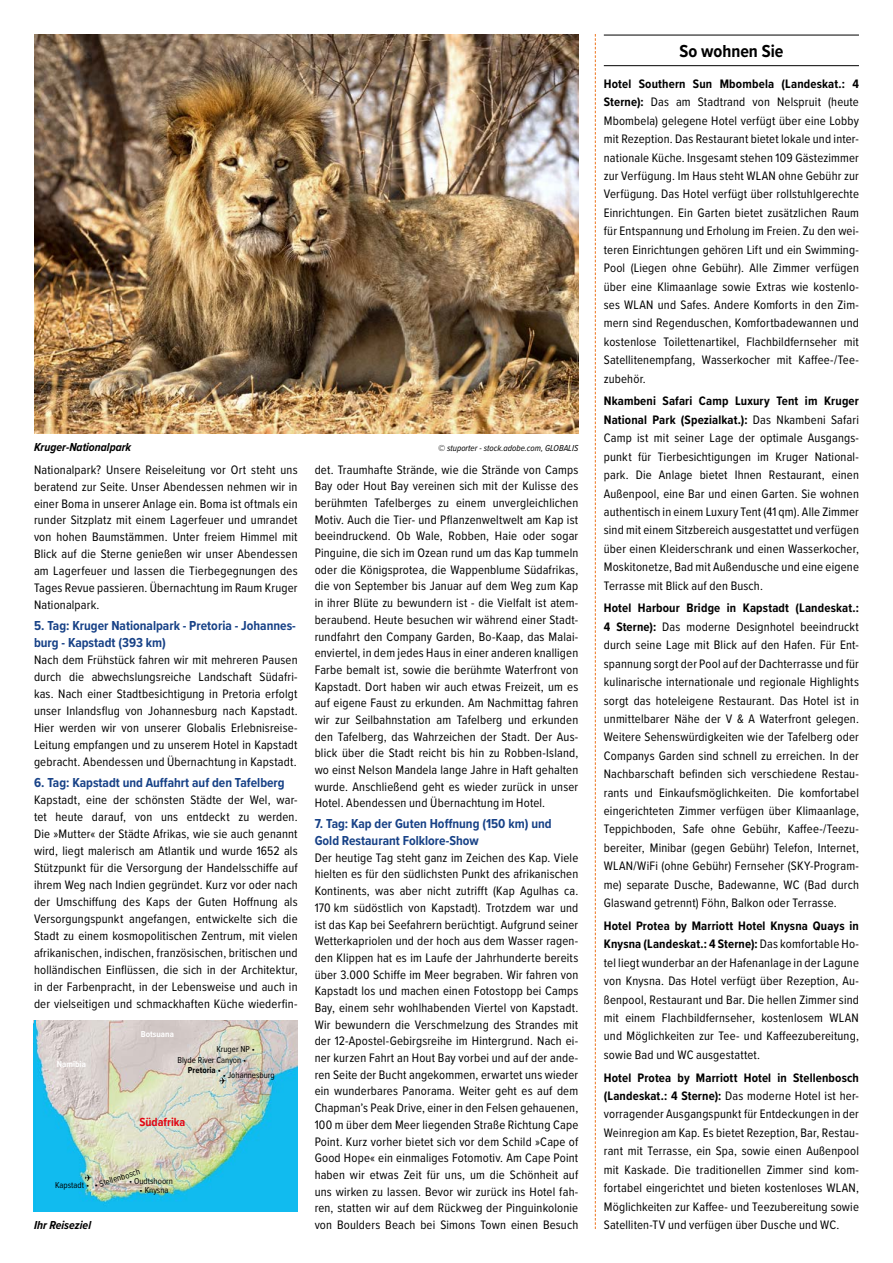
<style>
.page{position:relative;width:893px;height:1263px;background:#fff}
.page>*{position:absolute;margin:0;border:0;box-sizing:border-box;transform-origin:0 0}
.t1{font:700 18px "Proxima Nova Cond";color:#000}
.t2{font:700 13.5px/17px "Proxima Nova Cond";color:#184287}
.t3{font:12.75px/18.5px "Proxima Nova Cond";letter-spacing:.015em;color:#000;text-align:justify}
.t4{font:700 12.15px "Proxima Nova Cond";color:#e30613}
.t5{font:italic 700 12px "Proxima Nova Cond";color:#000}
.t6{font:italic 9px "Proxima Nova Cond";color:#000}
.t7{font:8.85px/10.4px "Proxima Nova Cond";color:#000}
.t8{font:700 8.85px "Proxima Nova Cond";color:#fff}
.t9{font:700 8.85px "Proxima Nova Cond";color:#000}
.s1{font-weight:700}
</style>
<div class="page">
<img style="left:34px;top:34px;width:544px;height:400px">
<hr style="left:604px;top:35px;width:255px;height:1px;background:#000">
<hr style="left:604px;top:65px;width:255px;height:1px;background:#000">
<img style="left:36px;top:1020px;width:262px;height:192px">
<hr style="left:34px;top:1020px;width:2px;height:192px;background:#0bbbef">
<svg style="left:85px;top:1174px;width:6px;height:7px"></svg>
<svg style="left:219px;top:1077px;width:7px;height:7px"></svg>
<svg style="left:595px;top:34px;width:1px;height:1195px"></svg>
<p class="t5" style="left:34px;top:438px;width:99px">Kruger-Nationalpark</p>
<p class="t6" style="left:438px;top:441px;width:142px">© stuporter - stock.adobe.com, GLOBALIS</p>
<p class="t3" style="left:34px;top:460px;width:265px;line-height:17px">Nationalpark? Unsere Reiseleitung vor Ort steht uns beratend zur Seite. Unser Abendessen nehmen wir in einer Boma in unserer Anlage ein. Boma ist oftmals ein runder Sitzplatz mit einem Lagerfeuer und umrandet von hohen Baumstämmen. Unter freiem Himmel mit Blick auf die Sterne genießen wir unser Abendessen am Lagerfeuer und lassen die Tierbegegnungen des Tages Revue passieren. Übernachtung im Raum Kruger Nationalpark.</p>
<p class="t2" style="left:34px;top:617px;width:263px">5. Tag: Kruger Nationalpark - Pretoria - Johannes&shy;burg - Kapstadt (393 km)</p>
<p class="t3" style="left:34px;top:651px;width:265px;line-height:17px">Nach dem Frühstück fahren wir mit mehreren Pausen durch die abwechslungsreiche Landschaft Südafri&shy;kas. Nach einer Stadtbesichtigung in Pretoria erfolgt unser Inlandsflug von Johannesburg nach Kapstadt.<br>Hier werden wir von unserer Globalis Erlebnisreise-Leitung empfangen und zu unserem Hotel in Kapstadt gebracht. Abendessen und Übernachtung in Kapstadt.</p>
<p class="t2" style="left:34px;top:774px;width:252px">6. Tag: Kapstadt und Auffahrt auf den Tafelberg</p>
<p class="t3" style="left:34px;top:791px;width:265px;line-height:17px">Kapstadt, eine der schönsten Städte der Wel, war&shy;tet heute darauf, von uns entdeckt zu werden.<br>Die »Mutter« der Städte Afrikas, wie sie auch genannt wird, liegt malerisch am Atlantik und wurde 1652 als Stützpunkt für die Versorgung der Handelsschiffe auf ihrem Weg nach Indien gegründet. Kurz vor oder nach der Umschiffung des Kaps der Guten Hoffnung als Versorgungspunkt angefangen, entwickelte sich die Stadt zu einem kosmopolitischen Zentrum, mit vielen afrikanischen, indischen, französischen, britischen und holländischen Einflüssen, die sich in der Architektur, in der Farbenpracht, in der Lebensweise und auch in der vielseitigen und schmackhaften Küche wiederfin-</p>
<p class="t8" style="left:57px;top:1057px;width:31px">Namibia</p>
<p class="t8" style="left:141px;top:1027px;width:35px">Botsuana</p>
<p class="t7" style="left:178px;top:1044px;width:79px;text-indent:39px">Kruger NP •<br>Blyde River Canyon •</p>
<p class="t9" style="left:188px;top:1063px;width:35px">Pretoria •</p>
<p class="t7" style="left:223px;top:1069px;width:54px">• Johannesburg</p>
<p class="t4" style="left:139px;top:1113px;width:47px">Südafrika</p>
<p class="t7" style="left:93px;top:1180px;width:49px;rotate:-17deg">• Stellenbosch</p>
<p class="t7" style="left:129px;top:1175px;width:45px">• Oudtshoorn</p>
<p class="t7" style="left:55px;top:1180px;width:36px">Kapstadt •</p>
<p class="t7" style="left:140px;top:1184px;width:30px">• Knysna</p>
<p class="t5" style="left:34px;top:1216px;width:59px">Ihr Reiseziel</p>
<p class="t3" style="left:315px;top:460px;width:265px;line-height:16.6px">det. Traumhafte Strände, wie die Strände von Camps Bay oder Hout Bay vereinen sich mit der Kulisse des berühmten Tafelberges zu einem unvergleichlichen Motiv. Auch die Tier- und Pflanzenweltwelt am Kap ist beeindruckend. Ob Wale, Robben, Haie oder sogar Pinguine, die sich im Ozean rund um das Kap tummeln oder die Königsprotea, die Wappenblume Südafrikas, die von September bis Januar auf dem Weg zum Kap in ihrer Blüte zu bewundern ist - die Vielfalt ist atem&shy;beraubend. Heute besuchen wir während einer Stadt&shy;rundfahrt den Company Garden, Bo-Kaap, das Malai&shy;enviertel, in dem jedes Haus in einer anderen knalligen Farbe bemalt ist, sowie die berühmte Waterfront von Kapstadt. Dort haben wir auch etwas Freizeit, um es auf eigene Faust zu erkunden. Am Nachmittag fahren wir zur Seilbahnstation am Tafelberg und erkunden den Tafelberg, das Wahrzeichen der Stadt. Der Aus&shy;blick über die Stadt reicht bis hin zu Robben-Island, wo einst Nelson Mandela lange Jahre in Haft gehalten wurde. Anschließend geht es wieder zurück in unser Hotel. Abendessen und Übernachtung im Hotel.</p>
<p class="t2" style="left:315px;top:815px;width:238px">7. Tag: Kap der Guten Hoffnung (150 km) und<br>Gold Restaurant Folklore-Show</p>
<p class="t3" style="left:315px;top:849px;width:265px;line-height:16.6px">Der heutige Tag steht ganz im Zeichen des Kap. Viele hielten es für den südlichsten Punkt des afrikanischen Kontinents, was aber nicht zutrifft (Kap Agulhas ca.<br>170 km südöstlich von Kapstadt). Trotzdem war und ist das Kap bei Seefahrern berüchtigt. Aufgrund seiner Wetterkapriolen und der hoch aus dem Wasser ragen&shy;den Klippen hat es im Laufe der Jahrhunderte bereits über 3.000 Schiffe im Meer begraben. Wir fahren von Kapstadt los und machen einen Fotostopp bei Camps Bay, einem sehr wohlhabenden Viertel von Kapstadt.<br>Wir bewundern die Verschmelzung des Strandes mit der 12-Apostel-Gebirgsreihe im Hintergrund. Nach ei&shy;ner kurzen Fahrt an Hout Bay vorbei und auf der ande&shy;ren Seite der Bucht angekommen, erwartet uns wieder ein wunderbares Panorama. Weiter geht es auf dem Chapman’s Peak Drive, einer in den Felsen gehauenen, 100 m über dem Meer liegenden Straße Richtung Cape Point. Kurz vorher bietet sich vor dem Schild »Cape of Good Hope« ein einmaliges Fotomotiv. Am Cape Point haben wir etwas Zeit für uns, um die Schönheit auf uns wirken zu lassen. Bevor wir zurück ins Hotel fah&shy;ren, statten wir auf dem Rückweg der Pinguinkolonie von Boulders Beach bei Simons Town einen Besuch</p>
<h1 class="t1" style="left:679px;top:37px;width:106px">So wohnen Sie</h1>
<p class="t3" style="left:604px;top:74px;width:257px"><span class="s1">Hotel Southern Sun Mbombela (Landeskat.: 4<br>Sterne):</span> Das am Stadtrand von Nelspruit (heute Mbombela) gelegene Hotel verfügt über eine Lobby mit Rezeption. Das Restaurant bietet lokale und inter&shy;nationale Küche. Insgesamt stehen 109 Gästezimmer zur Verfügung. Im Haus steht WLAN ohne Gebühr zur Verfügung. Das Hotel verfügt über rollstuhlgerechte Einrichtungen. Ein Garten bietet zusätzlichen Raum für Entspannung und Erholung im Freien. Zu den wei&shy;teren Einrichtungen gehören Lift und ein Swimming-Pool (Liegen ohne Gebühr). Alle Zimmer verfügen über eine Klimaanlage sowie Extras wie kostenlo&shy;ses WLAN und Safes. Andere Komforts in den Zim&shy;mern sind Regenduschen, Komfortbadewannen und kostenlose Toilettenartikel, Flachbildfernseher mit Satellitenempfang, Wasserkocher mit Kaffee-/Tee&shy;zubehör.</p>
<p class="t3" style="left:604px;top:391px;width:257px"><span class="s1">Nkambeni Safari Camp Luxury Tent im Kruger National Park (Spezialkat.):</span> Das Nkambeni Safari Camp ist mit seiner Lage der optimale Ausgangs&shy;punkt für Tierbesichtigungen im Kruger National&shy;park. Die Anlage bietet Ihnen Restaurant, einen Außenpool, eine Bar und einen Garten. Sie wohnen authentisch in einem Luxury Tent (41 qm). Alle Zimmer sind mit einem Sitzbereich ausgestattet und verfügen über einen Kleiderschrank und einen Wasserkocher, Moskitonetze, Bad mit Außendusche und eine eigene Terrasse mit Blick auf den Busch.</p>
<p class="t3" style="left:604px;top:598px;width:257px"><span class="s1">Hotel Harbour Bridge in Kapstadt (Landeskat.:<br>4 Sterne):</span> Das moderne Designhotel beeindruckt durch seine Lage mit Blick auf den Hafen. Für Ent&shy;spannung sorgt der Pool auf der Dachterrasse und für kulinarische internationale und regionale Highlights sorgt das hoteleigene Restaurant. Das Hotel ist in unmittelbarer Nähe der V &amp; A Waterfront gelegen.<br>Weitere Sehenswürdigkeiten wie der Tafelberg oder Companys Garden sind schnell zu erreichen. In der Nachbarschaft befinden sich verschiedene Restau&shy;rants und Einkaufsmöglichkeiten. Die komfortabel eingerichteten Zimmer verfügen über Klimaanlage, Teppichboden, Safe ohne Gebühr, Kaffee-/Teezu&shy;bereiter, Minibar (gegen Gebühr) Telefon, Internet, WLAN/WiFi (ohne Gebühr) Fernseher (SKY-Program&shy;me) separate Dusche, Badewanne, WC (Bad durch Glaswand getrennt) Föhn, Balkon oder Terrasse.</p>
<p class="t3" style="left:604px;top:916px;width:257px"><span class="s1">Hotel Protea by Marriott Hotel Knysna Quays in Knysna (Landeskat.: 4 Sterne):</span> Das komfortable Ho&shy;tel liegt wunderbar an der Hafenanlage in der Lagune von Knysna. Das Hotel verfügt über Rezeption, Au&shy;ßenpool, Restaurant und Bar. Die hellen Zimmer sind mit einem Flachbildfernseher, kostenlosem WLAN und Möglichkeiten zur Tee- und Kaffeezubereitung, sowie Bad und WC ausgestattet.</p>
<p class="t3" style="left:604px;top:1067px;width:257px"><span class="s1">Hotel Protea by Marriott Hotel in Stellenbosch (Landeskat.: 4 Sterne):</span> Das moderne Hotel ist her&shy;vorragender Ausgangspunkt für Entdeckungen in der Weinregion am Kap. Es bietet Rezeption, Bar, Restau&shy;rant mit Terrasse, ein Spa, sowie einen Außenpool mit Kaskade. Die traditionellen Zimmer sind kom&shy;fortabel eingerichtet und bieten kostenloses WLAN, Möglichkeiten zur Kaffee- und Teezubereitung sowie Satelliten-TV und verfügen über Dusche und WC.</p>
</div>
